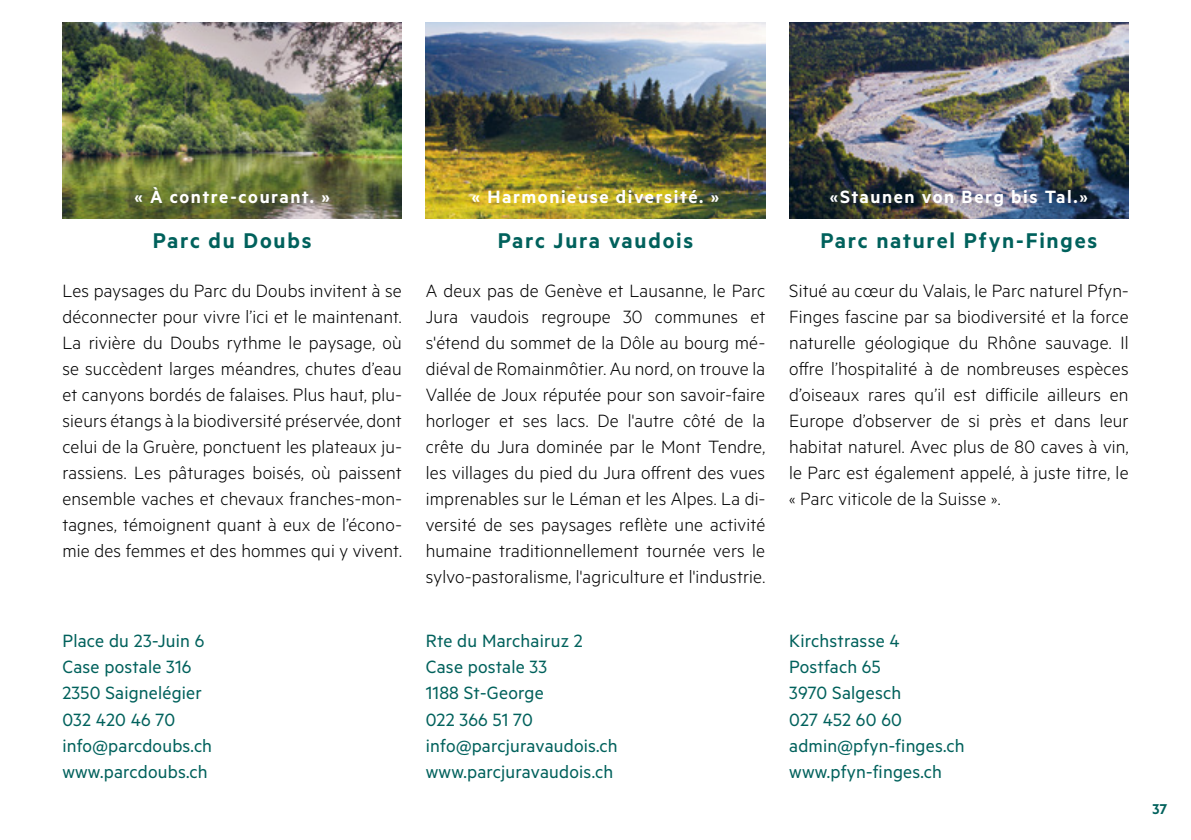
<style>
.page{position:relative;width:1191px;height:840px;background:#fff}
.page>*{position:absolute;margin:0;border:0;box-sizing:border-box;transform-origin:0 0}
.t1{font:600 24px "Metric";letter-spacing:.07em;color:#00615c}
.t2{font:300 20px/26px "Metric";letter-spacing:.01em;color:#000;text-align:justify}
.t3{font:20px/26px "Metric";letter-spacing:.01em;color:#00615c}
.t4{font:600 20px "Metric";letter-spacing:.08em;color:#fff}
.t5{font:600 16px "Metric";color:#00615c}
</style>
<div class="page">
<img style="left:62px;top:23px;width:340px;height:195px">
<img style="left:426px;top:23px;width:339px;height:195px">
<img style="left:789px;top:23px;width:339px;height:195px">
<p class="t4" style="left:134px;top:185px;width:197px">« À contre-courant. »</p>
<p class="t4" style="left:472px;top:185px;width:249px">« Harmonieuse diversité. »</p>
<p class="t4" style="left:830px;top:185px;width:259px">«Staunen von Berg bis Tal.»</p>
<p class="t1" style="left:153px;top:226px;width:160px">Parc du Doubs</p>
<p class="t2" style="left:62px;top:277px;width:341px">Les paysages du Parc du Doubs invitent à se déconnecter pour vivre l’ici et le maintenant.<br>La rivière du Doubs rythme le paysage, où se succèdent larges méandres, chutes d’eau et canyons bordés de falaises. Plus haut, plu&shy;sieurs étangs à la biodiversité préservée, dont celui de la Gruère, ponctuent les plateaux ju&shy;rassiens. Les pâturages boisés, où paissent ensemble vaches et chevaux franches-mon&shy;tagnes, témoignent quant à eux de l’écono&shy;mie des femmes et des hommes qui y vivent.</p>
<p class="t1" style="left:498px;top:226px;width:197px">Parc Jura vaudois</p>
<p class="t2" style="left:426px;top:277px;width:341px">A deux pas de Genève et Lausanne, le Parc Jura vaudois regroupe 30 communes et s'étend du sommet de la Dôle au bourg mé&shy;diéval de Romainmôtier. Au nord, on trouve la Vallée de Joux réputée pour son savoir-faire horloger et ses lacs. De l'autre côté de la crête du Jura dominée par le Mont Tendre, les villages du pied du Jura offrent des vues imprenables sur le Léman et les Alpes. La di&shy;versité de ses paysages reflète une activité humaine traditionnellement tournée vers le sylvo-pastoralisme, l'agriculture et l'industrie.</p>
<p class="t1" style="left:820px;top:226px;width:278px">Parc naturel Pfyn-Finges</p>
<p class="t2" style="left:789px;top:277px;width:341px">Situé au cœur du Valais, le Parc naturel Pfyn-Finges fascine par sa biodiversité et la force naturelle géologique du Rhône sauvage. Il offre l’hospitalité à de nombreuses espèces d’oiseaux rares qu’il est difficile ailleurs en Europe d’observer de si près et dans leur habitat naturel. Avec plus de 80 caves à vin, le Parc est également appelé, à juste titre, le « Parc viticole de la Suisse ».</p>
<p class="t3" style="left:62px;top:627px;width:151px">Place du 23-Juin 6<br>Case postale 316<br>2350 Saignelégier<br>032 420 46 70 info@parcdoubs.ch www.parcdoubs.ch</p>
<p class="t3" style="left:426px;top:627px;width:193px">Rte du Marchairuz 2<br>Case postale 33<br>1188 St-George<br>022 366 51 70 info@parcjuravaudois.ch www.parcjuravaudois.ch</p>
<p class="t3" style="left:789px;top:627px;width:177px">Kirchstrasse 4<br>Postfach 65<br>3970 Salgesch<br>027 452 60 60 admin@pfyn-finges.ch www.pfyn-finges.ch</p>
<p class="t5" style="left:1152px;top:799px;width:16px">37</p>
</div>
